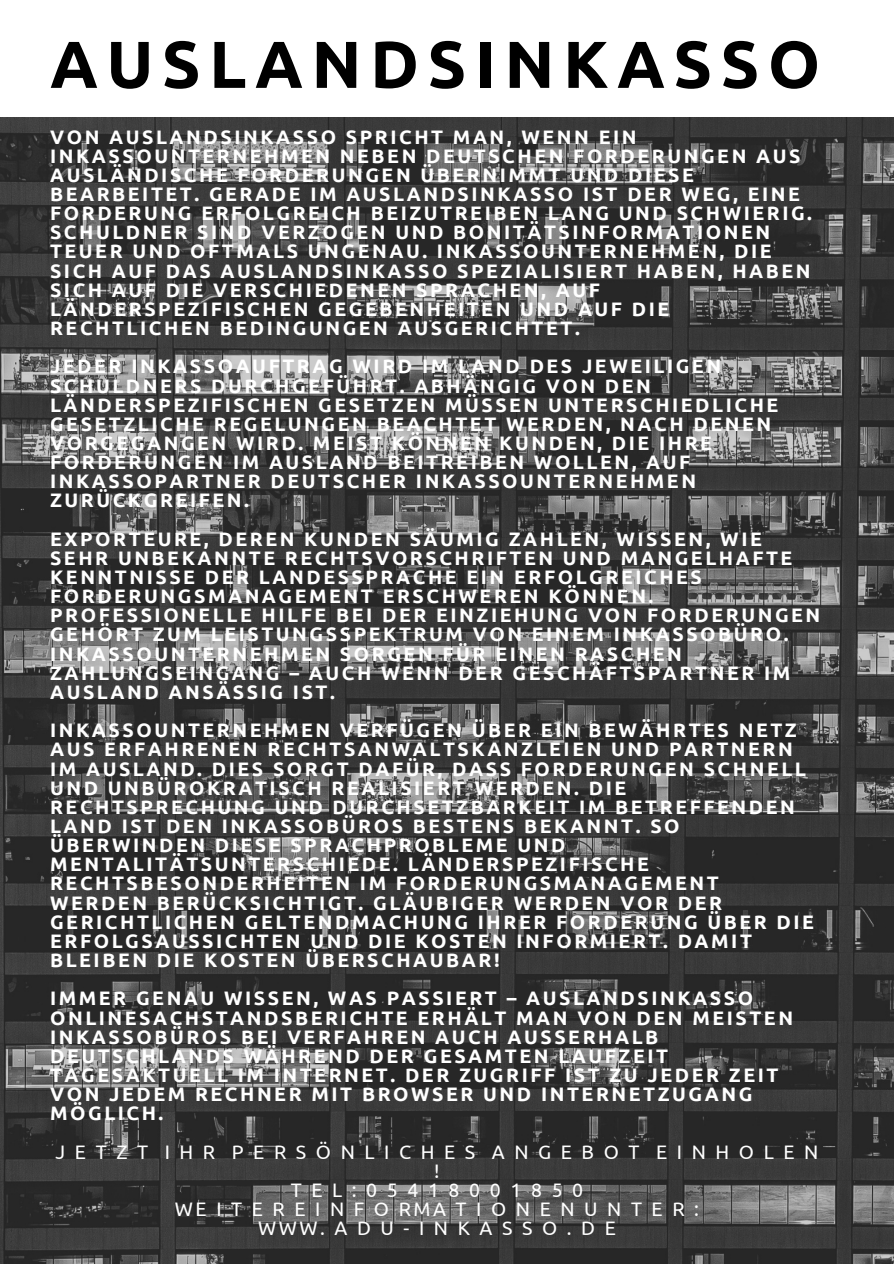
<style>
.page{position:relative;width:894px;height:1264px;background:#fff}
.page>*{position:absolute;margin:0;border:0;box-sizing:border-box;transform-origin:0 0}
.t1{font:700 66.3px "Ubuntu";letter-spacing:.13em;color:#000}
.t2{font:700 19.5px/19.2px "Ubuntu";letter-spacing:.13em;color:#fff}
.t3{font:19.5px/19.2px "Ubuntu";letter-spacing:.49em;color:#fff;text-align:center}
</style>
<div class="page">
<img style="left:0;top:118px;width:893px;height:1145px">
<h1 class="t1" style="left:50px;top:26px;width:771px">AUSLANDSINKASSO</h1>
<p class="t2" style="left:50px;top:127px;width:763px">VON AUSLANDSINKASSO SPRICHT MAN, WENN EIN INKASSOUNTERNEHMEN NEBEN DEUTSCHEN FORDERUNGEN AUS AUSLÄNDISCHE FORDERUNGEN ÜBERNIMMT UND DIESE BEARBEITET. GERADE IM AUSLANDSINKASSO IST DER WEG, EINE FORDERUNG ERFOLGREICH BEIZUTREIBEN LANG UND SCHWIERIG.<br>SCHULDNER SIND VERZOGEN UND BONITÄTSINFORMATIONEN TEUER UND OFTMALS UNGENAU. INKASSOUNTERNEHMEN, DIE SICH AUF DAS AUSLANDSINKASSO SPEZIALISIERT HABEN, HABEN SICH AUF DIE VERSCHIEDENEN SPRACHEN, AUF LÄNDERSPEZIFISCHEN GEGEBENHEITEN UND AUF DIE RECHTLICHEN BEDINGUNGEN AUSGERICHTET.</p>
<p class="t2" style="left:50px;top:356px;width:729px">JEDER INKASSOAUFTRAG WIRD IM LAND DES JEWEILIGEN SCHULDNERS DURCHGEFÜHRT. ABHÄNGIG VON DEN LÄNDERSPEZIFISCHEN GESETZEN MÜSSEN UNTERSCHIEDLICHE GESETZLICHE REGELUNGEN BEACHTET WERDEN, NACH DENEN VORGEGANGEN WIRD. MEIST KÖNNEN KUNDEN, DIE IHRE FORDERUNGEN IM AUSLAND BEITREIBEN WOLLEN, AUF INKASSOPARTNER DEUTSCHER INKASSOUNTERNEHMEN ZURÜCKGREIFEN.</p>
<p class="t2" style="left:50px;top:529px;width:771px">EXPORTEURE, DEREN KUNDEN SÄUMIG ZAHLEN, WISSEN, WIE SEHR UNBEKANNTE RECHTSVORSCHRIFTEN UND MANGELHAFTE KENNTNISSE DER LANDESSPRACHE EIN ERFOLGREICHES FORDERUNGSMANAGEMENT ERSCHWEREN KÖNNEN.<br>PROFESSIONELLE HILFE BEI DER EINZIEHUNG VON FORDERUNGEN GEHÖRT ZUM LEISTUNGSSPEKTRUM VON EINEM INKASSOBÜRO.<br>INKASSOUNTERNEHMEN SORGEN FÜR EINEN RASCHEN ZAHLUNGSEINGANG – AUCH WENN DER GESCHÄFTSPARTNER IM AUSLAND ANSÄSSIG IST.</p>
<p class="t2" style="left:50px;top:720px;width:765px">INKASSOUNTERNEHMEN VERFÜGEN ÜBER EIN BEWÄHRTES NETZ AUS ERFAHRENEN RECHTSANWALTSKANZLEIEN UND PARTNERN IM AUSLAND. DIES SORGT DAFÜR, DASS FORDERUNGEN SCHNELL UND UNBÜROKRATISCH REALISIERT WERDEN. DIE RECHTSPRECHUNG UND DURCHSETZBARKEIT IM BETREFFENDEN LAND IST DEN INKASSOBÜROS BESTENS BEKANNT. SO ÜBERWINDEN DIESE SPRACHPROBLEME UND MENTALITÄTSUNTERSCHIEDE. LÄNDERSPEZIFISCHE RECHTSBESONDERHEITEN IM FORDERUNGSMANAGEMENT WERDEN BERÜCKSICHTIGT. GLÄUBIGER WERDEN VOR DER GERICHTLICHEN GELTENDMACHUNG IHRER FORDERUNG ÜBER DIE ERFOLGSAUSSICHTEN UND DIE KOSTEN INFORMIERT. DAMIT BLEIBEN DIE KOSTEN ÜBERSCHAUBAR!</p>
<p class="t2" style="left:50px;top:988px;width:744px">IMMER GENAU WISSEN, WAS PASSIERT – AUSLANDSINKASSO ONLINESACHSTANDSBERICHTE ERHÄLT MAN VON DEN MEISTEN INKASSOBÜROS BEI VERFAHREN AUCH AUSSERHALB DEUTSCHLANDS WÄHREND DER GESAMTEN LAUFZEIT TAGESAKTUELL IM INTERNET. DER ZUGRIFF IST ZU JEDER ZEIT VON JEDEM RECHNER MIT BROWSER UND INTERNETZUGANG MÖGLICH.</p>
<p class="t3" style="left:56px;top:1141px;width:764px">JETZT IHR PERSÖNLICHES ANGEBOT EINHOLEN !<br>TEL:05418001850<br>WEITEREINFORMATIONENUNTER:<br>WWW.ADU-INKASSO.DE</p>
</div>
